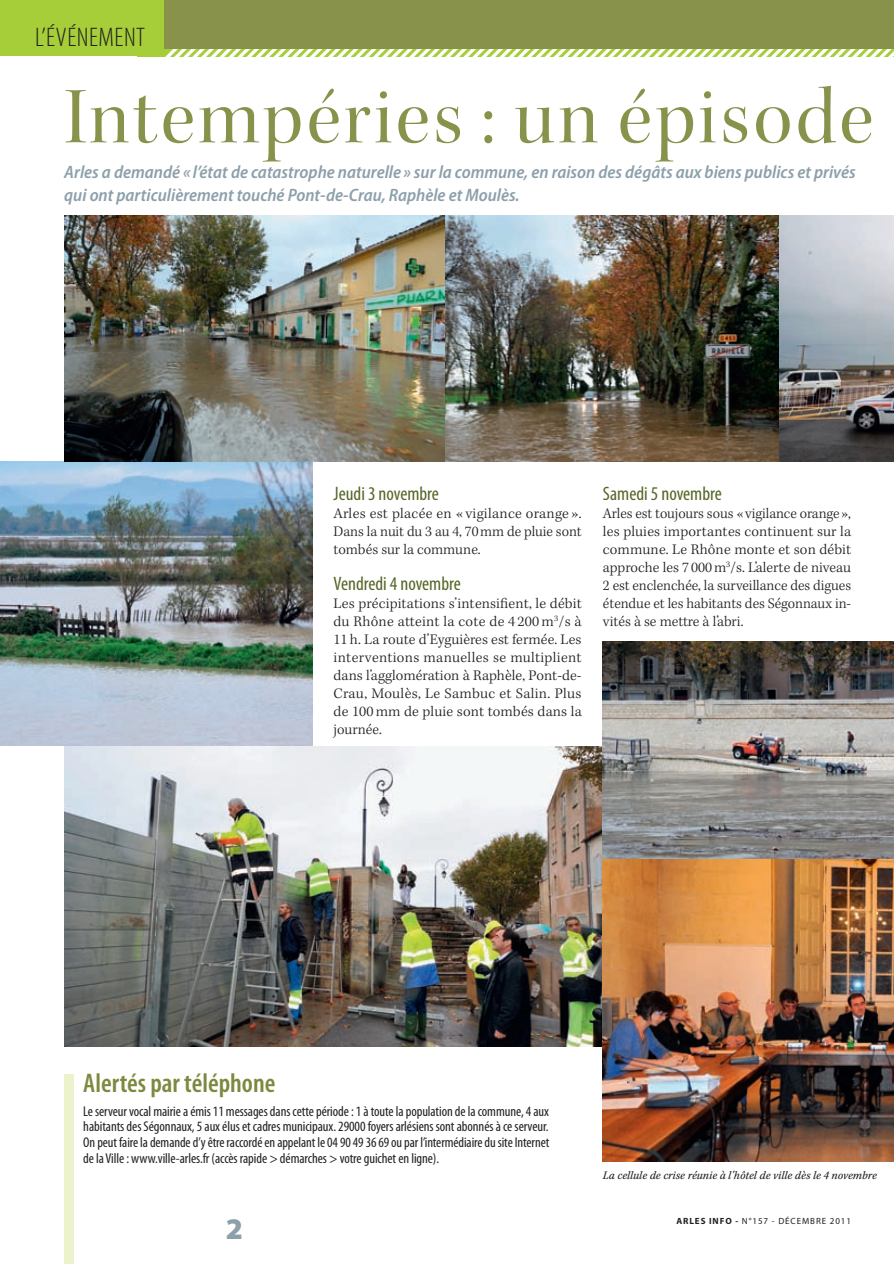
<style>
.page{position:relative;width:894px;height:1264px;background:#fff}
.page>*{position:absolute;margin:0;border:0;box-sizing:border-box;transform-origin:0 0}
.t1{font:81px "Kepler Std Disp";letter-spacing:.035em;color:#88924b}
.t2{font:900 30px "Myriad Pro";color:#8c9faa}
.t3{font:600 condensed 27px "Myriad Pro";color:#7e883e}
.t4{font:300 condensed 27px "Myriad Pro";letter-spacing:.02em;color:#231f20}
.t5{font:condensed 19.5px "Myriad Pro";color:#566627}
.t6{font:italic 600 semi-condensed 18px/22.5px "Myriad Pro";color:#8c9faa}
.t7{font:300 15px/18px "Kepler Std";letter-spacing:.005em;color:#231f20;text-align:justify}
.t8{font:condensed 14.25px/15.8px "Myriad Pro";letter-spacing:-.005em;color:#231f20;text-align:justify}
.t9{font:12px "Kepler Std Scn It Capt";color:#231f20}
.t10{font:9px "Myriad Pro";letter-spacing:.1em;color:#231f20}
.s1{font-weight:700}
</style>
<div class="page">
<img style="left:0;top:462px;width:312px;height:284px">
<div style="left:0;top:0;width:164px;height:56px;background:#a6ce39"></div>
<svg style="left:164px;top:48px;width:730px;height:9px"></svg>
<div style="left:164px;top:0;width:730px;height:48px;background:#88924b"></div>
<div style="left:64px;top:1074px;width:9px;height:190px;background:#ecf2cb"></div>
<img style="left:64px;top:216px;width:716px;height:246px">
<img style="left:64px;top:747px;width:539px;height:299px">
<img style="left:780px;top:216px;width:114px;height:246px">
<img style="left:893px;top:678px;width:1px;height:181px">
<img style="left:603px;top:641px;width:290px;height:218px">
<img style="left:603px;top:859px;width:291px;height:302px">
<h3 class="t4" style="left:35px;top:22px;width:112px">L’ÉVÉNEMENT</h3>
<h1 class="t1" style="left:64px;top:71px;width:810px">Intempéries : un épisode</h1>
<p class="t6" style="left:64px;top:161px;width:793px">Arles a demandé « l’état de catastrophe naturelle » sur la commune, en raison des dégâts aux biens publics et privés qui ont particulièrement touché Pont-de-Crau, Raphèle et Moulès.</p>
<h3 class="t5" style="left:333px;top:481px;width:107px">Jeudi 3 novembre</h3>
<p class="t7" style="left:333px;top:504px;width:250px">Arles est placée en « vigilance orange ».<br>Dans la nuit du 3 au 4, 70mm de pluie sont tombés sur la commune.</p>
<h3 class="t5" style="left:333px;top:571px;width:129px">Vendredi 4 novembre</h3>
<p class="t7" style="left:333px;top:594px;width:250px">Les précipitations s’intensifient, le débit du Rhône atteint la cote de 4 200 m<sup>3</sup>/s à 11 h. La route d’Eyguières est fermée. Les interventions manuelles se multiplient dans l’agglomération à Raphèle, Pont-de-Crau, Moulès, Le Sambuc et Salin. Plus de 100 mm de pluie sont tombés dans la journée.</p>
<h3 class="t5" style="left:603px;top:481px;width:120px">Samedi 5 novembre</h3>
<p class="t7" style="left:603px;top:504px;width:250px">Arles est toujours sous « vigilance orange », les pluies importantes continuent sur la commune. Le Rhône monte et son débit approche les 7 000 m<sup>3</sup>/s. L’alerte de niveau 2 est enclenchée, la surveillance des digues étendue et les habitants des Ségonnaux in&shy;vités à se mettre à l’abri.</p>
<h3 class="t3" style="left:83px;top:1068px;width:193px">Alertés par téléphone</h3>
<p class="t8" style="left:83px;top:1102px;width:467px">Le serveur vocal mairie a émis 11 messages dans cette période : 1 à toute la population de la commune, 4 aux habitants des Ségonnaux, 5 aux élus et cadres municipaux. 29000 foyers arlésiens sont abonnés à ce serveur.<br>On peut faire la demande d’y être raccordé en appelant le 04 90 49 36 69 ou par l’intermédiaire du site Internet de la Ville : www.ville-arles.fr (accès rapide &gt; démarches &gt; votre guichet en ligne).</p>
<p class="t9" style="left:603px;top:1168px;width:275px">La cellule de crise réunie à l'hôtel de ville dès le 4 novembre</p>
<h2 class="t2" style="left:226px;top:1212px;width:19px">2</h2>
<p class="t10" style="left:676px;top:1215px;width:176px"><span class="s1">ARLES INFO -</span> N°157 - DÉCEMBRE 2011</p>
</div>
